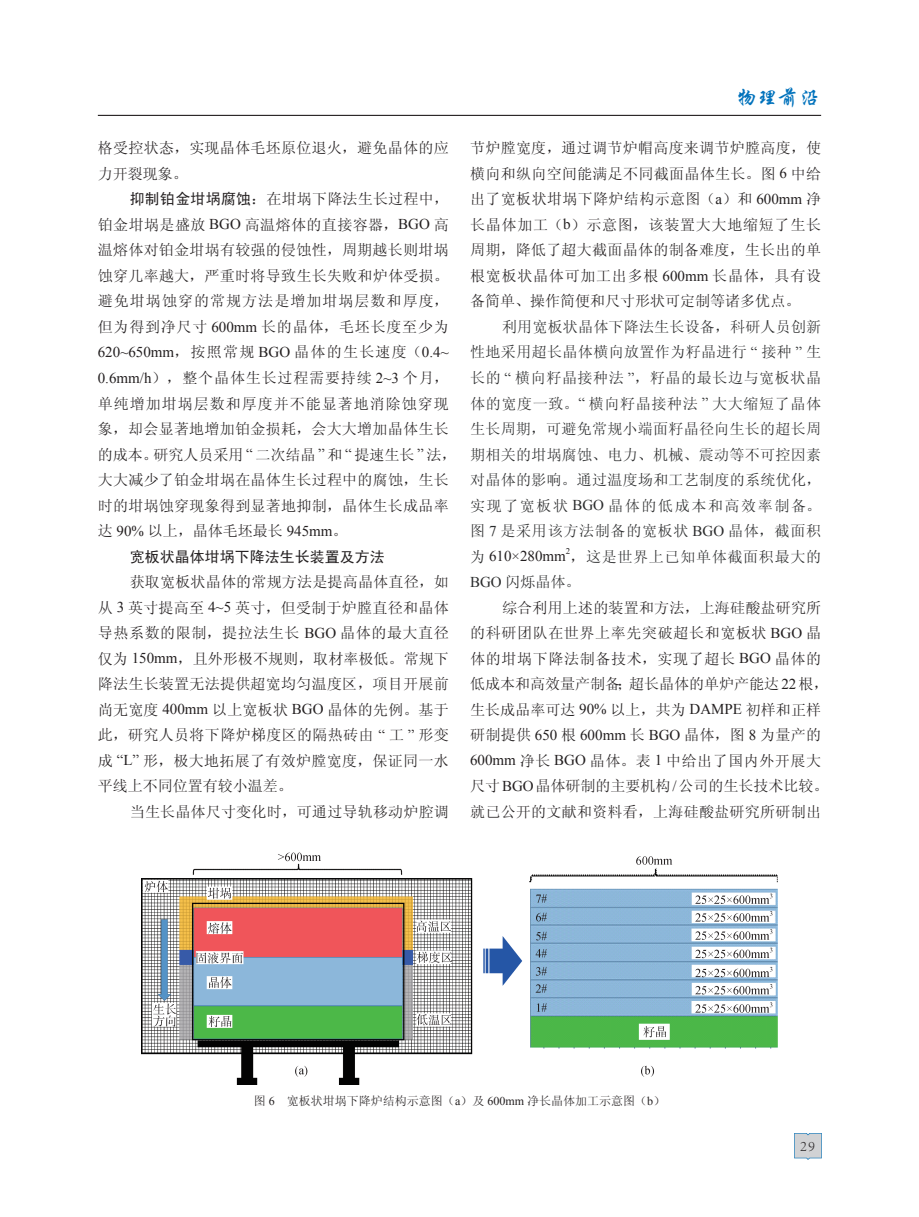
<style>
.page{position:relative;width:919px;height:1217px;background:#fff}
.page>*{position:absolute;margin:0;border:0;box-sizing:border-box;transform-origin:0 0}
.t1{font:21px "FZXKK GBK1 0";color:#0072bc}
.t2{font:15px "Sim Sun";letter-spacing:.02em;color:#231f20}
.t3{font:15px "Sim Sun";letter-spacing:.025em;color:#2a2b2c}
.t4{font:15px "Sim Sun";color:#231f20}
.t5{font:15px "Sim Sun";letter-spacing:.05em;color:#231f20}
.t6{font:15px "Sim Sun";letter-spacing:.05em;color:#2a2b2c}
.t7{font:15px "Sim Sun";letter-spacing:.04em;color:#231f20}
.t8{font:15px "Times New Roman";color:#231f20}
.t9{font:15px "Sim Sun";letter-spacing:.055em;color:#231f20}
.t10{font:15px "Sim Sun";letter-spacing:.045em;color:#231f20}
.t11{font:15px "Sim Sun";letter-spacing:.07em;color:#231f20}
.t12{font:15px "Sim Sun";letter-spacing:.065em;color:#231f20}
.t13{font:15px "Sim Sun";letter-spacing:.11em;color:#2a2b2c}
.t14{font:15px "Sim Hei";color:#231f20}
.t15{font:300 15px "Adobe Song Std";color:#231f20}
.t16{font:12px "Sim Sun";color:#231f20}
.t17{font:8.7px "Times New Roman";color:#231f20}
.s1{font-family:"Sim Hei"}
.s2{font-family:"Times New Roman"}
.s3{font-family:"Sim Sun"}
.s4{font-family:"Times New Roman";color:#231f20}
.s5{color:#231f20}
</style>
<div class="page">
<img style="left:794px;top:1133px;width:27px;height:26px">
<hr style="left:98px;top:115px;width:723px;height:1px;background:#231f20">
<img style="left:142px;top:852px;width:635px;height:231px">
<p class="t2" style="left:98px;top:140px;width:352px">格受控状态，实现晶体毛坯原位退火，避免晶体的应</p>
<p class="t2" style="left:98px;top:166px;width:91px">力开裂现象。</p>
<p class="t2" style="left:130px;top:191px;width:320px"><span class="s1">抑制铂金坩埚腐蚀：</span>在坩埚下降法生长过程中，</p>
<p class="t2" style="left:98px;top:217px;width:352px">铂金坩埚是盛放 <span class="s2">BGO</span> 高温熔体的直接容器，<span class="s2">BGO</span> 高</p>
<p class="t2" style="left:98px;top:242px;width:352px">温熔体对铂金坩埚有较强的侵蚀性，周期越长则坩埚</p>
<p class="t2" style="left:98px;top:268px;width:352px">蚀穿几率越大，严重时将导致生长失败和炉体受损。</p>
<p class="t11" style="left:98px;top:293px;width:352px">避免坩埚蚀穿的常规方法是增加坩埚层数和厚度，</p>
<p class="t5" style="left:98px;top:319px;width:352px">但为得到净尺寸 <span class="s2">600mm</span> 长的晶体，毛坯长度至少为</p>
<p class="t8" style="left:98px;top:342px;width:352px">620~650mm<span class="s3">，按照常规</span> BGO <span class="s3">晶体的生长速度（</span>0.4~</p>
<p class="t9" style="left:98px;top:370px;width:352px"><span class="s2">0.6mm/h</span>），整个晶体生长过程需要持续 <span class="s2">2~3</span> 个月，</p>
<p class="t12" style="left:98px;top:395px;width:352px">单纯增加坩埚层数和厚度并不能显著地消除蚀穿现</p>
<p class="t2" style="left:98px;top:421px;width:352px">象，却会显著地增加铂金损耗，会大大增加晶体生长</p>
<p class="t4" style="left:98px;top:446px;width:360px">的成本。研究人员采用 <span class="s2">“</span> 二次结晶 <span class="s2">”</span> 和 <span class="s2">“</span> 提速生长 <span class="s2">”</span> 法，</p>
<p class="t2" style="left:98px;top:472px;width:352px">大大减少了铂金坩埚在晶体生长过程中的腐蚀，生长</p>
<p class="t2" style="left:98px;top:497px;width:352px">时的坩埚蚀穿现象得到显著地抑制，晶体生长成品率</p>
<p class="t4" style="left:98px;top:523px;width:251px">达 <span class="s2">90%</span> 以上，晶体毛坯最长 <span class="s2">945mm</span>。</p>
<p class="t14" style="left:130px;top:548px;width:256px">宽板状晶体坩埚下降法生长装置及方法</p>
<p class="t2" style="left:130px;top:574px;width:320px">获取宽板状晶体的常规方法是提高晶体直径，如</p>
<p class="t2" style="left:98px;top:599px;width:352px">从 <span class="s2">3</span> 英寸提高至 <span class="s2">4~5</span> 英寸，但受制于炉膛直径和晶体</p>
<p class="t7" style="left:98px;top:625px;width:352px">导热系数的限制，提拉法生长 <span class="s2">BGO</span> 晶体的最大直径</p>
<p class="t2" style="left:98px;top:650px;width:352px">仅为 <span class="s2">150mm</span>，且外形极不规则，取材率极低。常规下</p>
<p class="t2" style="left:98px;top:676px;width:352px">降法生长装置无法提供超宽均匀温度区，项目开展前</p>
<p class="t2" style="left:98px;top:701px;width:352px">尚无宽度 <span class="s2">400mm</span> 以上宽板状 <span class="s2">BGO</span> 晶体的先例。基于</p>
<p class="t2" style="left:98px;top:727px;width:352px">此，研究人员将下降炉梯度区的隔热砖由 <span class="s2">“</span> 工 <span class="s2">”</span> 形变</p>
<p class="t2" style="left:98px;top:752px;width:352px">成 <span class="s2">“L”</span> 形，极大地拓展了有效炉膛宽度，保证同一水</p>
<p class="t4" style="left:98px;top:778px;width:197px">平线上不同位置有较小温差。</p>
<p class="t2" style="left:130px;top:803px;width:320px">当生长晶体尺寸变化时，可通过导轨移动炉腔调</p>
<h1 class="t1" style="left:736px;top:87px;width:85px">物理前沿</h1>
<p class="t2" style="left:470px;top:140px;width:352px">节炉膛宽度，通过调节炉帽高度来调节炉膛高度，使</p>
<p class="t2" style="left:470px;top:166px;width:352px">横向和纵向空间能满足不同截面晶体生长。图 <span class="s2">6</span> 中给</p>
<p class="t2" style="left:470px;top:191px;width:352px">出了宽板状坩埚下降炉结构示意图（<span class="s2">a</span>）和 <span class="s2">600mm</span> 净</p>
<p class="t5" style="left:470px;top:217px;width:352px">长晶体加工（<span class="s2">b</span>）示意图，该装置大大地缩短了生长</p>
<p class="t2" style="left:470px;top:242px;width:352px">周期，降低了超大截面晶体的制备难度，生长出的单</p>
<p class="t5" style="left:470px;top:268px;width:352px">根宽板状晶体可加工出多根 <span class="s2">600mm</span> 长晶体，具有设</p>
<p class="t4" style="left:470px;top:293px;width:331px">备简单、操作简便和尺寸形状可定制等诸多优点。</p>
<p class="t3" style="left:502px;top:319px;width:320px">利用宽板状晶体下降法生长设备，科研人员创新</p>
<p class="t3" style="left:470px;top:344px;width:352px">性地采用超长晶体横向放置作为籽晶进行 <span class="s2">“</span> 接种 <span class="s2">”</span> 生</p>
<p class="t3" style="left:470px;top:370px;width:352px">长的 <span class="s2">“</span> 横向籽晶接种法 <span class="s2">”</span>，籽晶的最长边与宽板状晶</p>
<p class="t3" style="left:470px;top:395px;width:352px">体的宽度一致。<span class="s2">“</span> 横向籽晶接种法 <span class="s2">”</span> 大大缩短了晶体</p>
<p class="t3" style="left:470px;top:421px;width:352px">生长周期，可避免常规小端面籽晶径向生长的超长周</p>
<p class="t3" style="left:470px;top:446px;width:352px">期相关的坩埚腐蚀、电力、机械、震动等不可控因素</p>
<p class="t3" style="left:470px;top:472px;width:352px">对晶体的影响。通过温度场和工艺制度的系统优化，</p>
<p class="t13" style="left:470px;top:497px;width:352px">实现了宽板状 <span class="s2">BGO</span> 晶体的低成本和高效率制备。</p>
<p class="t6" style="left:470px;top:523px;width:352px">图 <span class="s2">7</span> 是采用该方法制备的宽板状 <span class="s2">BGO</span> 晶体，截面积</p>
<p class="t6" style="left:470px;top:548px;width:352px">为 <span class="s4">610×280mm</span> <span class="s5">，</span>这是世界上已知单体截面积最大的</p>
<p class="t17" style="left:566px;top:545px;width:6px">2</p>
<p class="t3" style="left:470px;top:574px;width:112px"><span class="s2">BGO</span> 闪烁晶体。</p>
<p class="t2" style="left:502px;top:599px;width:320px">综合利用上述的装置和方法，上海硅酸盐研究所</p>
<p class="t7" style="left:470px;top:625px;width:352px">的科研团队在世界上率先突破超长和宽板状 <span class="s2">BGO</span> 晶</p>
<p class="t10" style="left:470px;top:650px;width:352px">体的坩埚下降法制备技术，实现了超长 <span class="s2">BGO</span> 晶体的</p>
<p class="t4" style="left:470px;top:676px;width:360px">低成本和高效量产制备；超长晶体的单炉产能达<span class="s2">22</span>根，</p>
<p class="t2" style="left:470px;top:701px;width:352px">生长成品率可达 <span class="s2">90%</span> 以上，共为 <span class="s2">DAMPE</span> 初样和正样</p>
<p class="t2" style="left:470px;top:727px;width:352px">研制提供 <span class="s2">650</span> 根 <span class="s2">600mm</span> 长 <span class="s2">BGO</span> 晶体，图 <span class="s2">8</span> 为量产的</p>
<p class="t2" style="left:470px;top:752px;width:352px"><span class="s2">600mm</span> 净长 <span class="s2">BGO</span> 晶体。表 <span class="s2">1</span> 中给出了国内外开展大</p>
<p class="t4" style="left:470px;top:778px;width:360px">尺寸<span class="s2">BGO</span>晶体研制的主要机构<span class="s2">/</span>公司的生长技术比较。</p>
<p class="t2" style="left:470px;top:803px;width:352px">就已公开的文献和资料看，上海硅酸盐研究所研制出</p>
<p class="t16" style="left:254px;top:1094px;width:412px">图 <span class="s2">6</span> 宽板状坩埚下降炉结构示意图（<span class="s2">a</span>）及 <span class="s2">600mm</span> 净长晶体加工示意图（<span class="s2">b</span>）</p>
<p class="t15" style="left:800px;top:1136px;width:16px">29</p>
</div>
